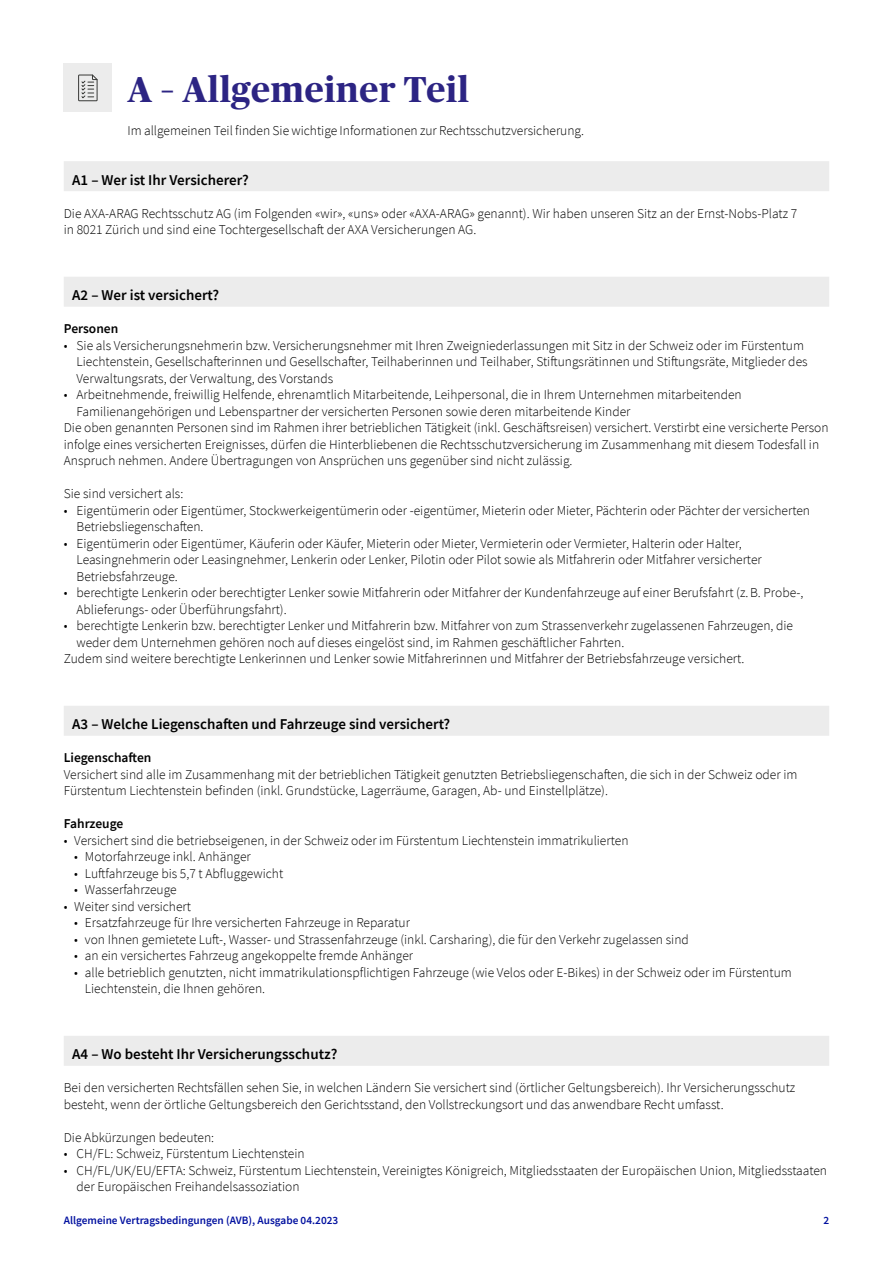
<style>
.page{position:relative;width:893px;height:1263px;background:#fff}
.page>*{position:absolute;margin:0;border:0;box-sizing:border-box;transform-origin:0 0}
.t1{font:700 36px "Publico Headline";letter-spacing:.02em;color:#2c2483}
.t2{font:600 15px "Source Sans Pro";color:#000}
.t3{font:300 13.5px/16.5px "Source Sans Pro";color:#000}
.t4{font:600 13.5px "Source Sans Pro";color:#000}
.t5{font:600 11.25px "Source Sans Pro";color:#00109f}
</style>
<div class="page">
<div style="left:64px;top:161px;width:765px;height:30px;background:#ececec"></div>
<div style="left:64px;top:277px;width:765px;height:30px;background:#ececec"></div>
<div style="left:64px;top:706px;width:765px;height:30px;background:#ececec"></div>
<div style="left:64px;top:1036px;width:765px;height:30px;background:#ececec"></div>
<div style="left:64px;top:64px;width:48px;height:48px;background:#ececec"></div>
<svg style="left:78px;top:74px;width:20px;height:27px"></svg>
<h1 class="t1" style="left:128px;top:64px;width:343px">A – Allgemeiner Teil</h1>
<p class="t3" style="left:128px;top:123px;width:458px">Im allgemeinen Teil finden Sie wichtige Informationen zur Rechtsschutzversicherung.</p>
<p class="t2" style="left:72px;top:170px;width:178px">A1 – Wer ist Ihr Versicherer?</p>
<p class="t3" style="left:64px;top:205px;width:735px">Die AXA-ARAG Rechtsschutz AG (im Folgenden «wir», «uns» oder «AXA-ARAG» genannt). Wir haben unseren Sitz an der Ernst-Nobs-Platz 7 in 8021 Zürich und sind eine Tochtergesellschaft der AXA Versicherungen AG.</p>
<p class="t2" style="left:72px;top:285px;width:148px">A2 – Wer ist versichert?</p>
<p class="t4" style="left:64px;top:320px;width:56px">Personen</p>
<p class="t3" style="left:77px;top:337px;width:733px;text-indent:-13px">• Sie als Versicherungsnehmerin bzw. Versicherungsnehmer mit Ihren Zweigniederlassungen mit Sitz in der Schweiz oder im Fürstentum<br>Liechtenstein, Gesellschafterinnen und Gesellschafter, Teilhaberinnen und Teilhaber, Stiftungsrätinnen und Stiftungsräte, Mitglieder des<br>Verwaltungsrats, der Verwaltung, des Vorstands</p>
<p class="t3" style="left:64px;top:387px;width:679px">• Arbeitnehmende, freiwillig Helfende, ehrenamtlich Mitarbeitende, Leihpersonal, die in Ihrem Unternehmen mitarbeitenden</p>
<p class="t3" style="left:77px;top:403px;width:555px">Familienangehörigen und Lebenspartner der versicherten Personen sowie deren mitarbeitende Kinder</p>
<p class="t3" style="left:64px;top:420px;width:766px">Die oben genannten Personen sind im Rahmen ihrer betrieblichen Tätigkeit (inkl. Geschäftsreisen) versichert. Verstirbt eine versicherte Person</p>
<p class="t3" style="left:64px;top:436px;width:757px">infolge eines versicherten Ereignisses, dürfen die Hinterbliebenen die Rechtsschutzversicherung im Zusammenhang mit diesem Todesfall in</p>
<p class="t3" style="left:64px;top:453px;width:510px">Anspruch nehmen. Andere Übertragungen von Ansprüchen uns gegenüber sind nicht zulässig.</p>
<p class="t3" style="left:64px;top:486px;width:121px">Sie sind versichert als:</p>
<p class="t3" style="left:77px;top:502px;width:735px;text-indent:-13px">• Eigentümerin oder Eigentümer, Stockwerkeigentümerin oder -eigentümer, Mieterin oder Mieter, Pächterin oder Pächter der versicherten<br>Betriebsliegenschaften.</p>
<p class="t3" style="left:77px;top:535px;width:687px;text-indent:-13px">• Eigentümerin oder Eigentümer, Käuferin oder Käufer, Mieterin oder Mieter, Vermieterin oder Vermieter, Halterin oder Halter,<br>Leasingnehmerin oder Leasingnehmer, Lenkerin oder Lenker, Pilotin oder Pilot sowie als Mitfahrerin oder Mitfahrer versicherter<br>Betriebsfahrzeuge.</p>
<p class="t3" style="left:77px;top:585px;width:728px;text-indent:-13px">• berechtigte Lenkerin oder berechtigter Lenker sowie Mitfahrerin oder Mitfahrer der Kundenfahrzeuge auf einer Berufsfahrt (z.B. Probe-,<br>Ablieferungs- oder Überführungsfahrt).</p>
<p class="t3" style="left:64px;top:618px;width:731px">• berechtigte Lenkerin bzw. berechtigter Lenker und Mitfahrerin bzw. Mitfahrer von zum Strassenverkehr zugelassenen Fahrzeugen, die</p>
<p class="t3" style="left:77px;top:634px;width:549px">weder dem Unternehmen gehören noch auf dieses eingelöst sind, im Rahmen geschäftlicher Fahrten.</p>
<p class="t3" style="left:64px;top:651px;width:682px">Zudem sind weitere berechtigte Lenkerinnen und Lenker sowie Mitfahrerinnen und Mitfahrer der Betriebsfahrzeuge versichert.</p>
<p class="t2" style="left:72px;top:714px;width:379px">A3 – Welche Liegenschaften und Fahrzeuge sind versichert?</p>
<p class="t4" style="left:64px;top:749px;width:89px">Liegenschaften</p>
<p class="t3" style="left:64px;top:766px;width:735px">Versichert sind alle im Zusammenhang mit der betrieblichen Tätigkeit genutzten Betriebsliegenschaften, die sich in der Schweiz oder im<br>Fürstentum Liechtenstein befinden (inkl. Grundstücke, Lagerräume, Garagen, Ab- und Einstellplätze).</p>
<p class="t4" style="left:64px;top:815px;width:61px">Fahrzeuge</p>
<p class="t3" style="left:64px;top:832px;width:566px">• Versichert sind die betriebseigenen, in der Schweiz oder im Fürstentum Liechtenstein immatrikulierten</p>
<p class="t3" style="left:74px;top:849px;width:178px">• Motorfahrzeuge inkl. Anhänger</p>
<p class="t3" style="left:74px;top:865px;width:210px">• Luftfahrzeuge bis 5,7 t Abfluggewicht</p>
<p class="t3" style="left:74px;top:882px;width:104px">• Wasserfahrzeuge</p>
<p class="t3" style="left:64px;top:898px;width:129px">• Weiter sind versichert</p>
<p class="t3" style="left:74px;top:915px;width:337px">• Ersatzfahrzeuge für Ihre versicherten Fahrzeuge in Reparatur</p>
<p class="t3" style="left:74px;top:931px;width:616px">• von Ihnen gemietete Luft-, Wasser- und Strassenfahrzeuge (inkl. Carsharing), die für den Verkehr zugelassen sind</p>
<p class="t3" style="left:74px;top:948px;width:340px">• an ein versichertes Fahrzeug angekoppelte fremde Anhänger</p>
<p class="t3" style="left:85px;top:964px;width:708px;text-indent:-11px">• alle betrieblich genutzten, nicht immatrikulationspflichtigen Fahrzeuge (wie Velos oder E-Bikes) in der Schweiz oder im Fürstentum<br>Liechtenstein, die Ihnen gehören.</p>
<p class="t2" style="left:72px;top:1044px;width:267px">A4 – Wo besteht Ihr Versicherungsschutz?</p>
<p class="t3" style="left:64px;top:1080px;width:733px">Bei den versicherten Rechtsfällen sehen Sie, in welchen Ländern Sie versichert sind (örtlicher Geltungsbereich). Ihr Versicherungsschutz besteht, wenn der örtliche Geltungsbereich den Gerichtsstand, den Vollstreckungsort und das anwendbare Recht umfasst.</p>
<p class="t3" style="left:64px;top:1129px;width:152px">Die Abkürzungen bedeuten:</p>
<p class="t3" style="left:64px;top:1146px;width:242px">• CH/FL: Schweiz, Fürstentum Liechtenstein</p>
<p class="t3" style="left:77px;top:1162px;width:752px;text-indent:-13px">• CH/FL/UK/EU/EFTA: Schweiz, Fürstentum Liechtenstein, Vereinigtes Königreich, Mitgliedsstaaten der Europäischen Union, Mitgliedsstaaten der Europäischen Freihandelsassoziation</p>
<p class="t5" style="left:64px;top:1213px;width:276px">Allgemeine Vertragsbedingungen (AVB), Ausgabe 04.2023</p>
<p class="t5" style="left:823px;top:1213px;width:7px">2</p>
</div>
